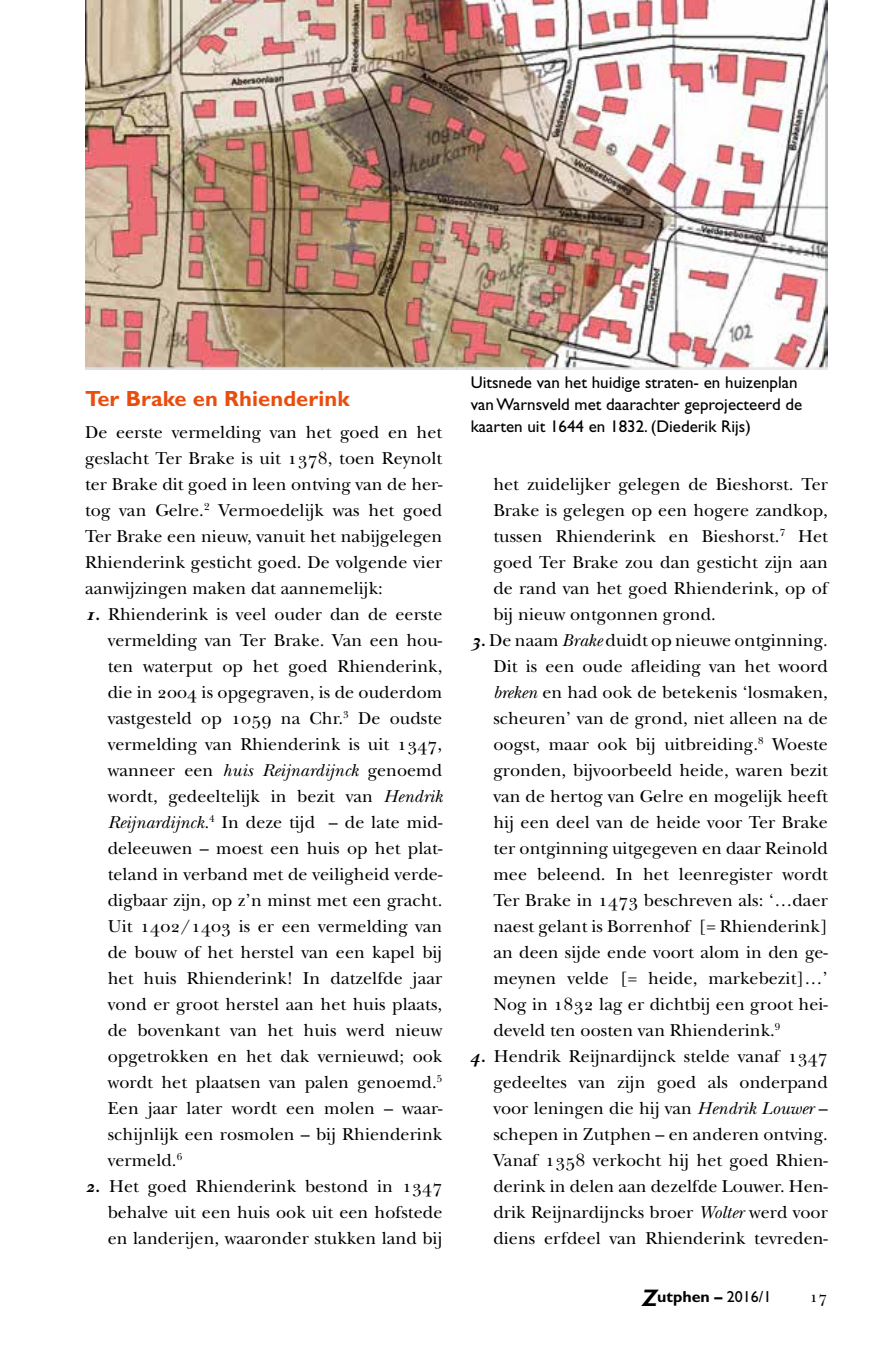
<style>
.page{position:relative;width:896px;height:1361px;background:#fff}
.page>*{position:absolute;margin:0;border:0;box-sizing:border-box;transform-origin:0 0}
.t1{font:700 22px "Gill Sans";letter-spacing:.005em;color:#e94e0f}
.t2{font:18px/26px "New Baskerville Std";letter-spacing:.005em;color:#000;text-align:justify}
.t3{font:17px/22px "Gill Sans";color:#000}
.t4{font:700 16px "Gill Sans";color:#000}
.t5{font:16px "New Baskerville SC";color:#000}
.s1{font-family:"New Baskerville SC"}
.s2{font-family:"New Baskerville Bold Italic Os F"}
.s3{font-style:italic}
.s4{font-style:italic;font-size:24px}
.s5{font-weight:400}
</style>
<div class="page">
<img style="left:85px;top:0;width:743px;height:369px">
<p class="t1" style="left:85px;top:385px;width:266px">Ter Brake en Rhienderink</p>
<p class="t2" style="left:85px;top:419px;width:359px">De eerste vermelding van het goed en het geslacht Ter Brake is uit <span class="s1">1378</span>, toen Reynolt ter Brake dit goed in leen ontving van de her&shy;tog van Gelre.<sup>2</sup> Vermoedelijk was het goed Ter Brake een nieuw, vanuit het nabijgelegen Rhienderink gesticht goed. De volgende vier aanwijzingen maken dat aannemelijk:</p>
<p class="t2" style="left:108px;top:601px;width:336px;text-indent:-23px"><span class="s2">1.</span> Rhienderink is veel ouder dan de eerste vermelding van Ter Brake. Van een hou&shy;ten waterput op het goed Rhienderink, die in <span class="s1">2004</span> is opgegraven, is de ouderdom vastgesteld op <span class="s1">1059</span> na Chr.<sup>3</sup> De oudste vermelding van Rhienderink is uit <span class="s1">1347</span>, wanneer een <span class="s3">huis Reijnardijnck</span> genoemd wordt, gedeeltelijk in bezit van <span class="s3">Hendrik Reijnardijnck.</span><sup>4</sup> In deze tijd – de late mid&shy;deleeuwen – moest een huis op het plat&shy;teland in verband met de veiligheid verde&shy;digbaar zijn, op z’n minst met een gracht.<br>Uit <span class="s1">1402</span>/<span class="s1">1403</span> is er een vermelding van de bouw of het herstel van een kapel bij het huis Rhienderink! In datzelfde jaar vond er groot herstel aan het huis plaats, de bovenkant van het huis werd nieuw opgetrokken en het dak vernieuwd; ook wordt het plaatsen van palen genoemd.<sup>5<br></sup>Een jaar later wordt een molen – waar&shy;schijnlijk een rosmolen – bij Rhienderink vermeld.<sup>6</sup></p>
<p class="t2" style="left:108px;top:1173px;width:336px;text-indent:-23px"><span class="s2">2.</span> Het goed Rhienderink bestond in <span class="s1">1347 </span>behalve uit een huis ook uit een hofstede en landerijen, waaronder stukken land bij</p>
<p class="t3" style="left:471px;top:371px;width:333px">Uitsnede van het huidige straten- en huizenplan van Warnsveld met daarachter geprojecteerd de kaarten uit 1644 en 1832. (Diederik Rijs)</p>
<p class="t2" style="left:493px;top:471px;width:336px">het zuidelijker gelegen de Bieshorst. Ter Brake is gelegen op een hogere zandkop, tussen Rhienderink en Bieshorst.<sup>7</sup> Het goed Ter Brake zou dan gesticht zijn aan de rand van het goed Rhienderink, op of bij nieuw ontgonnen grond.</p>
<p class="t2" style="left:493px;top:627px;width:336px;text-indent:-23px"><span class="s2">3.</span> De naam <span class="s3">Brake</span> duidt op nieuwe ontginning.<br>Dit is een oude afleiding van het woord <span class="s3">breken</span> en had ook de betekenis ‘losmaken, scheuren’ van de grond, niet alleen na de oogst, maar ook bij uitbreiding.<sup>8</sup> Woeste gronden, bijvoorbeeld heide, waren bezit van de hertog van Gelre en mogelijk heeft hij een deel van de heide voor Ter Brake ter ontginning uitgegeven en daar Reinold mee beleend. In het leenregister wordt Ter Brake in <span class="s1">1473</span> beschreven als: ‘…daer naest gelant is Borrenhof [= Rhienderink] an deen sijde ende voort alom in den ge&shy;meynen velde [= heide, markebezit]…’ Nog in <span class="s1">1832</span> lag er dichtbij een groot hei&shy;develd ten oosten van Rhienderink.<sup>9</sup></p>
<p class="t2" style="left:493px;top:1043px;width:336px;text-indent:-23px"><span class="s2">4.</span> Hendrik Reijnardijnck stelde vanaf <span class="s1">1347 </span>gedeeltes van zijn goed als onderpand voor leningen die hij van <span class="s3">Hendrik Louwer</span> – schepen in Zutphen – en anderen ontving.<br>Vanaf <span class="s1">1358</span> verkocht hij het goed Rhien&shy;derink in delen aan dezelfde Louwer. Hen&shy;drik Reijnardijncks broer <span class="s3">Wolter</span> werd voor diens erfdeel van Rhienderink tevreden-</p>
<p class="t4" style="left:642px;top:1287px;width:131px"><span class="s4">Z</span>utphen – <span class="s5">2016/1</span></p>
<p class="t5" style="left:809px;top:1287px;width:19px">17</p>
</div>
